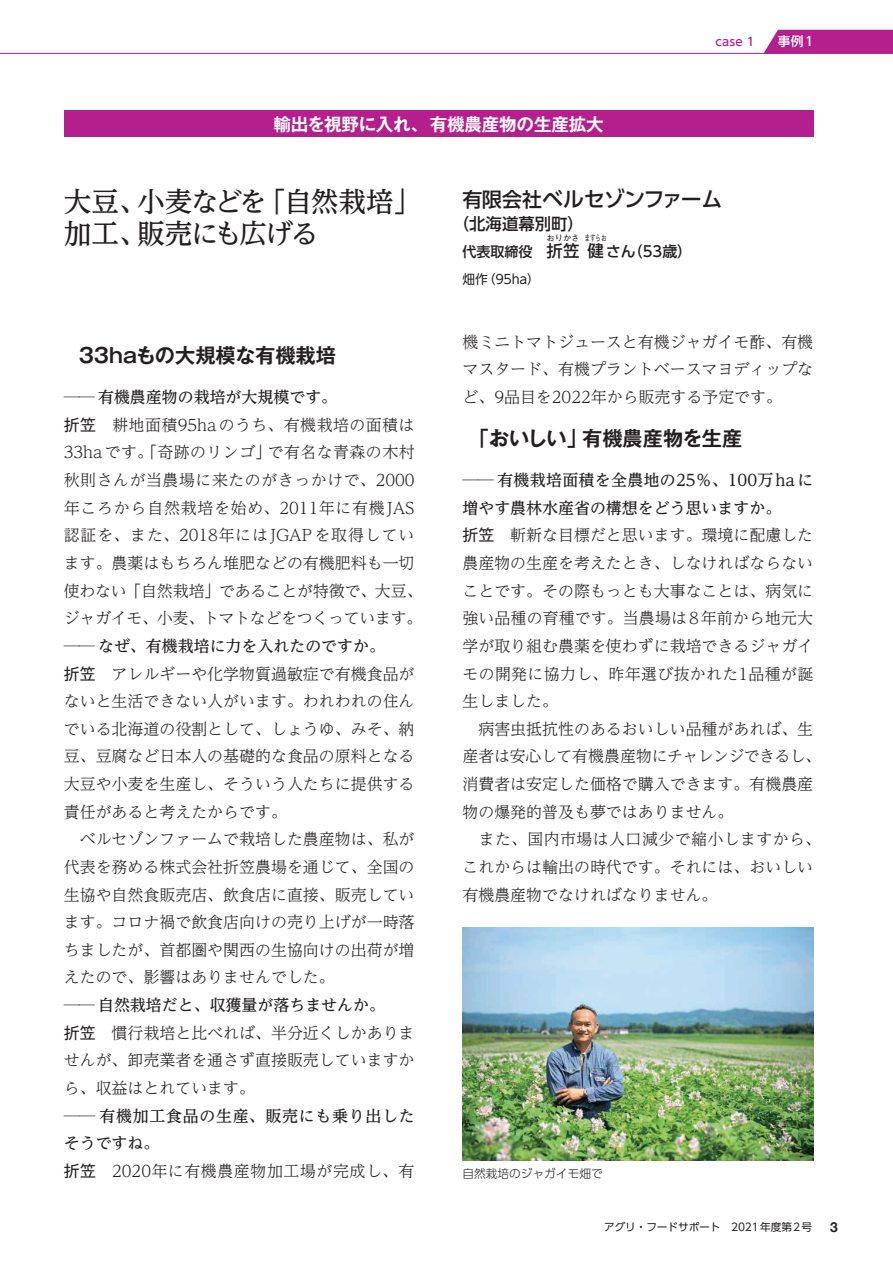
<style>
.page{position:relative;width:893px;height:1263px;background:#fff}
.page>*{position:absolute;margin:0;border:0;box-sizing:border-box;transform-origin:0 0}
.t1{font:500 27.6px/32px "UD Reimin Pr 6 N";letter-spacing:-.045em;color:#231f20}
.t2{font:500 21px "UD Shin Go Pr 6";letter-spacing:-.045em;color:#231f20}
.t3{font:700 20.25px "Gothic MB101 Pr 6 N De";color:#231f20}
.t4{font:700 17.55px "Gothic MB101 Pr 6 N De";letter-spacing:-.01em;color:#fff}
.t5{font:500 16.35px "UD Shin Go Pr 6";color:#231f20}
.t6{font:300 15.9px/27.6px "UD Reimin Pr 6 N";color:#231f20}
.t7{font:300 15.9px/27.6px "UD Reimin Pr 6 N";letter-spacing:.025em;color:#231f20}
.t8{font:500 15.9px/27.6px "UD Reimin Pr 6 N";letter-spacing:.045em;color:#231f20}
.t9{font:500 14.85px "UD Shin Go Pr 6";color:#231f20}
.t10{font:500 14.1px "UD Shin Go Pr 6";color:#231f20}
.t11{font:700 13.8px "Helvetica Neue";color:#231f20}
.t12{font:12.75px "UD Shin Go Pr 6 N";letter-spacing:-.01em;color:#231f20}
.t13{font:500 12.75px "UD Shin Go Pr 6";color:#fff}
.t14{font:300 11.7px "UD Shin Go Pr 6";color:#231f20}
.t15{font:500 11.7px "UD Shin Go Pr 6";color:#b41e8d}
.t16{font:10.65px "UD Shin Go Pro";letter-spacing:-.005em;color:#231f20}
.t17{font:500 8.25px "UD Shin Go Pr 6";color:#231f20}
.t18{font:500 8.25px "UD Shin Go Pr 6";color:#231f20;scale:.66 1}
.s1{font-size:19.95px}
.s2{font-size:16.35px}
.s3{font-weight:500}
.s4{font-family:"Gothic MB101 Pro";font-weight:400}
.s5{font-weight:300}
</style>
<div class="page">
<div style="left:763px;top:30px;width:130px;height:23px;background:#b41e8d"></div>
<hr style="left:0;top:53px;width:893px;height:1px;background:#b41e8d">
<img style="left:462px;top:927px;width:351px;height:234px">
<div style="left:64px;top:111px;width:749px;height:26px;background:#b41e8d"></div>
<p class="t4" style="left:273px;top:109px;width:332px">輸出を視野に入れ、有機農産物の生産拡大</p>
<p class="t15" style="left:715px;top:32px;width:41px">case 1</p>
<p class="t13" style="left:778px;top:31px;width:37px">事例1</p>
<h1 class="t1" style="left:64px;top:185px;width:359px">大豆、小麦などを「自然栽培」加工、販売にも広げる</h1>
<h2 class="t2" style="left:462px;top:182px;width:262px"><span class="s1">有限会社</span>ベルセゾンファーム</h2>
<p class="t5" style="left:453px;top:210px;width:132px">（北海道幕別町）</p>
<p class="t10" style="left:462px;top:240px;width:102px">代表取締役　<span class="s2">折</span></p>
<p class="t18" style="left:585px;top:232px;width:34px">ますらお</p>
<p class="t17" style="left:547px;top:232px;width:34px">おりかさ</p>
<p class="t5" style="left:563px;top:237px;width:18px">笠</p>
<p class="t9" style="left:587px;top:239px;width:106px"><span class="s2">健</span>さん（53歳）</p>
<p class="t3" style="left:79px;top:339px;width:259px">33haもの大規模な有機栽培</p>
<p class="t7" style="left:64px;top:383px;width:360px"><span class="s3">── 有機農産物の栽培が大規模です。<br></span><span class="s4">折笠</span>　耕地面積95haのうち、有機栽培の面積は<br>33haです。「奇跡のリンゴ」で有名な青森の木村秋則さんが当農場に来たのがきっかけで、2000年ころから自然栽培を始め、2011年に有機JAS認証を、また、2018年にはJGAPを取得しています。農薬はもちろん堆肥などの有機肥料も一切使わない「自然栽培」であることが特徴で、大豆、ジャガイモ、小麦、トマトなどをつくっています。</p>
<p class="t6" style="left:64px;top:631px;width:352px"><span class="s3">── なぜ、有機栽培に力を入れたのですか。<br></span><span class="s4">折笠</span>　アレルギーや化学物質過敏症で有機食品がないと生活できない人がいます。われわれの住んでいる北海道の役割として、しょうゆ、みそ、納豆、豆腐など日本人の基礎的な食品の原料となる大豆や小麦を生産し、そういう人たちに提供する責任があると考えたからです。<br>　ベルセゾンファームで栽培した農産物は、私が代表を務める株式会社折笠農場を通じて、全国の生協や自然食販売店、飲食店に直接、販売しています。コロナ禍で飲食店向けの売り上げが一時落ちましたが、首都圏や関西の生協向けの出荷が増えたので、影響はありませんでした。</p>
<p class="t6" style="left:64px;top:991px;width:352px"><span class="s3">── 自然栽培だと、収獲量が落ちませんか。<br></span><span class="s4">折笠</span>　慣行栽培と比べれば、半分近くしかありませんが、卸売業者を通さず直接販売していますから、収益はとれています。</p>
<p class="t8" style="left:64px;top:1101px;width:352px">── 有機加工食品の生産、販売にも乗り出したそうですね。<br><span class="s4">折笠</span><span class="s5">　2020年に有機農産物加工場が完成し、有</span></p>
<p class="t12" style="left:462px;top:268px;width:79px">畑作（95ha）</p>
<p class="t6" style="left:462px;top:327px;width:352px;text-align:justify">機ミニトマトジュースと有機ジャガイモ酢、有機マスタード、有機プラントベースマヨディップなど、9品目を2022年から販売する予定です。</p>
<p class="t3" style="left:469px;top:422px;width:275px">「おいしい」有機農産物を生産</p>
<p class="t6" style="left:462px;top:466px;width:360px"><span class="s3">── 有機栽培面積を全農地の25％、100万haに増やす農林水産省の構想をどう思いますか。<br></span><span class="s4">折笠</span>　斬新な目標だと思います。環境に配慮した農産物の生産を考えたとき、しなければならないことです。その際もっとも大事なことは、病気に強い品種の育種です。当農場は8年前から地元大学が取り組む農薬を使わずに栽培できるジャガイモの開発に協力し、昨年選び抜かれた1品種が誕生しました。<br>　病害虫抵抗性のあるおいしい品種があれば、生産者は安心して有機農産物にチャレンジできるし、消費者は安定した価格で購入できます。有機農産物の爆発的普及も夢ではありません。<br>　また、国内市場は人口減少で縮小しますから、これからは輸出の時代です。それには、おいしい有機農産物でなければなりません。</p>
<p class="t14" style="left:462px;top:1164px;width:142px">自然栽培のジャガイモ畑で</p>
<p class="t16" style="left:604px;top:1218px;width:210px">アグリ・フードサポート　2021年度第2号</p>
<p class="t11" style="left:830px;top:1216px;width:9px">3</p>
</div>
